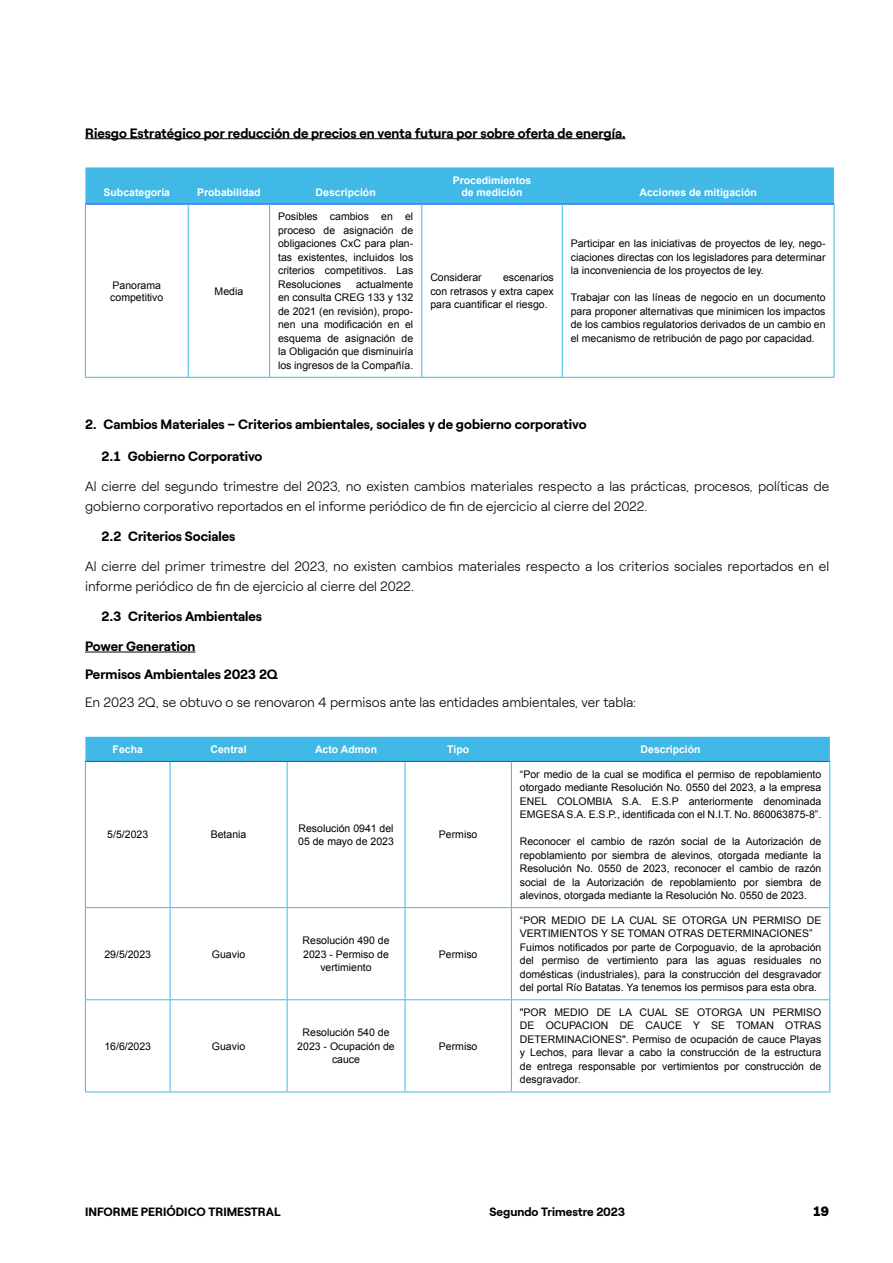
<style>
.page{position:relative;width:893px;height:1263px;background:#fff}
.page>*{position:absolute;margin:0;border:0;box-sizing:border-box;transform-origin:0 0}
.TESTO_GIUSTIFICATO{font:300 13.5px/19.5px "Roobert ENEL";color:#000}
.TESTO_GIUSTIFICATO-2{font:700 13.5px "Roobert ENEL";color:#000}
.t1{font:900 13.5px "Roobert ENEL";color:#000}
.t2{font:700 12px "Roobert ENEL";color:#000}
._3_corpo_tabella{font:10.5px/13.5px "Arial";color:#000;text-align:justify}
._1_intestazione_tabe{font:700 10.5px "Arial";color:#fff}
._3_corpo_tabella_izq{font:10.5px/12px "Arial";color:#000}
</style>
<div class="page">
<hr style="left:85px;top:138px;width:541px;height:1px;background:#000">
<hr style="left:85px;top:652px;width:110px;height:1px;background:#000">
<div style="left:85px;top:167px;width:749px;height:37px;background:#41b9e6"></div>
<hr style="left:188px;top:204px;width:82px;height:1px;background:#0555fa">
<hr style="left:188px;top:377px;width:82px;height:1px;background:#41b9e6">
<hr style="left:270px;top:204px;width:152px;height:1px;background:#0555fa">
<hr style="left:269px;top:204px;width:1px;height:173px;background:#41b9e6">
<hr style="left:270px;top:377px;width:152px;height:1px;background:#41b9e6">
<hr style="left:422px;top:204px;width:140px;height:1px;background:#0555fa">
<hr style="left:421px;top:204px;width:1px;height:173px;background:#41b9e6">
<hr style="left:422px;top:377px;width:140px;height:1px;background:#41b9e6">
<hr style="left:562px;top:204px;width:272px;height:1px;background:#0555fa">
<hr style="left:562px;top:204px;width:1px;height:173px;background:#41b9e6">
<hr style="left:834px;top:204px;width:1px;height:173px;background:#41b9e6">
<hr style="left:562px;top:377px;width:272px;height:1px;background:#41b9e6">
<hr style="left:85px;top:204px;width:103px;height:1px;background:#0555fa">
<hr style="left:85px;top:204px;width:1px;height:173px;background:#41b9e6">
<hr style="left:188px;top:204px;width:1px;height:173px;background:#41b9e6">
<hr style="left:85px;top:377px;width:103px;height:1px;background:#41b9e6">
<div style="left:85px;top:737px;width:745px;height:24px;background:#41b9e6"></div>
<hr style="left:170px;top:761px;width:117px;height:1px;background:#0555fa">
<hr style="left:287px;top:761px;width:118px;height:1px;background:#0555fa">
<hr style="left:287px;top:762px;width:1px;height:145px;background:#41b9e6">
<hr style="left:405px;top:761px;width:106px;height:1px;background:#0555fa">
<hr style="left:405px;top:762px;width:1px;height:145px;background:#41b9e6">
<hr style="left:511px;top:761px;width:319px;height:1px;background:#0555fa">
<hr style="left:511px;top:762px;width:1px;height:145px;background:#41b9e6">
<hr style="left:829px;top:762px;width:1px;height:145px;background:#41b9e6">
<hr style="left:511px;top:907px;width:319px;height:1px;background:#41b9e6">
<hr style="left:829px;top:908px;width:1px;height:91px;background:#41b9e6">
<hr style="left:170px;top:907px;width:117px;height:1px;background:#41b9e6">
<hr style="left:287px;top:907px;width:118px;height:1px;background:#41b9e6">
<hr style="left:287px;top:908px;width:1px;height:91px;background:#41b9e6">
<hr style="left:405px;top:907px;width:106px;height:1px;background:#41b9e6">
<hr style="left:405px;top:908px;width:1px;height:91px;background:#41b9e6">
<hr style="left:511px;top:908px;width:1px;height:91px;background:#41b9e6">
<hr style="left:511px;top:999px;width:319px;height:1px;background:#41b9e6">
<hr style="left:829px;top:1000px;width:1px;height:91px;background:#41b9e6">
<hr style="left:170px;top:999px;width:117px;height:1px;background:#41b9e6">
<hr style="left:287px;top:999px;width:118px;height:1px;background:#41b9e6">
<hr style="left:287px;top:1000px;width:1px;height:91px;background:#41b9e6">
<hr style="left:405px;top:999px;width:106px;height:1px;background:#41b9e6">
<hr style="left:405px;top:1000px;width:1px;height:91px;background:#41b9e6">
<hr style="left:511px;top:1000px;width:1px;height:91px;background:#41b9e6">
<hr style="left:511px;top:1091px;width:319px;height:1px;background:#41b9e6">
<hr style="left:170px;top:1091px;width:117px;height:1px;background:#41b9e6">
<hr style="left:287px;top:1091px;width:118px;height:1px;background:#41b9e6">
<hr style="left:405px;top:1091px;width:106px;height:1px;background:#41b9e6">
<hr style="left:85px;top:761px;width:85px;height:1px;background:#0555fa">
<hr style="left:85px;top:762px;width:1px;height:145px;background:#41b9e6">
<hr style="left:170px;top:762px;width:1px;height:145px;background:#41b9e6">
<hr style="left:85px;top:907px;width:85px;height:1px;background:#41b9e6">
<hr style="left:85px;top:908px;width:1px;height:91px;background:#41b9e6">
<hr style="left:170px;top:908px;width:1px;height:91px;background:#41b9e6">
<hr style="left:85px;top:999px;width:85px;height:1px;background:#41b9e6">
<hr style="left:85px;top:1000px;width:1px;height:91px;background:#41b9e6">
<hr style="left:170px;top:1000px;width:1px;height:91px;background:#41b9e6">
<hr style="left:85px;top:1091px;width:85px;height:1px;background:#41b9e6">
<p class="TESTO_GIUSTIFICATO-2" style="left:85px;top:122px;width:542px">Riesgo Estratégico por reducción de precios en venta futura por sobre oferta de energía.</p>
<p class="_1_intestazione_tabe" style="left:104px;top:185px;width:68px">Subcategoría</p>
<p class="_1_intestazione_tabe" style="left:197px;top:185px;width:65px">Probabilidad</p>
<p class="_1_intestazione_tabe" style="left:316px;top:185px;width:62px">Descripción</p>
<p class="_3_corpo_tabella_izq" style="left:110px;top:279px;width:55px">Panorama competitivo</p>
<p class="_3_corpo_tabella" style="left:215px;top:284px;width:30px">Media</p>
<p class="_3_corpo_tabella" style="left:278px;top:210px;width:137px">Posibles cambios en el proceso de asignación de obligaciones CxC para plan&shy;tas existentes, incluidos los criterios competitivos. Las Resoluciones</p>
<p class="_3_corpo_tabella" style="left:278px;top:277px;width:137px;text-indent:78px">actualmente en consulta CREG 133 y 132 de 2021 (en revisión), propo&shy;nen una modificación en el esquema de asignación de la Obligación que disminuiría los ingresos de la Compañía.</p>
<p class="_1_intestazione_tabe" style="left:453px;top:173px;width:80px">Procedimientos</p>
<p class="_1_intestazione_tabe" style="left:461px;top:185px;width:63px">de medición</p>
<p class="_1_intestazione_tabe" style="left:639px;top:185px;width:119px">Acciones de mitigación</p>
<p class="_3_corpo_tabella" style="left:430px;top:271px;width:53px">Considerar</p>
<p class="_3_corpo_tabella" style="left:430px;top:271px;width:125px;text-indent:73px">escenarios con retrasos y extra capex para cuantificar el riesgo.</p>
<p class="_3_corpo_tabella" style="left:571px;top:237px;width:256px">Participar en las iniciativas de proyectos de ley, nego&shy;ciaciones directas con los legisladores para determinar la inconveniencia de los proyectos de ley.</p>
<p class="_3_corpo_tabella" style="left:571px;top:291px;width:256px">Trabajar con las líneas de negocio en un documento para proponer alternativas que minimicen los impactos de los cambios regulatorios derivados de un cambio en el mecanismo de retribución de pago por capacidad.</p>
<p class="TESTO_GIUSTIFICATO-2" style="left:85px;top:414px;width:503px">2. Cambios Materiales – Criterios ambientales, sociales y de gobierno corporativo</p>
<p class="TESTO_GIUSTIFICATO-2" style="left:102px;top:446px;width:162px">2.1 Gobierno Corporativo</p>
<p class="TESTO_GIUSTIFICATO" style="left:85px;top:476px;width:746px">Al cierre del segundo trimestre del 2023, no existen cambios materiales respecto a las prácticas, procesos, políticas de gobierno corporativo reportados en el informe periódico de fin de ejercicio al cierre del 2022.</p>
<p class="TESTO_GIUSTIFICATO-2" style="left:102px;top:526px;width:135px">2.2 Criterios Sociales</p>
<p class="TESTO_GIUSTIFICATO" style="left:85px;top:556px;width:746px">Al cierre del primer trimestre del 2023, no existen cambios materiales respecto a los criterios sociales reportados en el informe periódico de fin de ejercicio al cierre del 2022.</p>
<p class="TESTO_GIUSTIFICATO-2" style="left:102px;top:606px;width:162px">2.3 Criterios Ambientales</p>
<p class="TESTO_GIUSTIFICATO-2" style="left:85px;top:636px;width:112px">Power Generation</p>
<p class="TESTO_GIUSTIFICATO-2" style="left:85px;top:664px;width:194px">Permisos Ambientales 2023 2Q</p>
<p class="TESTO_GIUSTIFICATO" style="left:85px;top:691px;width:552px">En 2023 2Q, se obtuvo o se renovaron 4 permisos ante las entidades ambientales, ver tabla:</p>
<p class="_1_intestazione_tabe" style="left:113px;top:742px;width:32px">Fecha</p>
<p class="_1_intestazione_tabe" style="left:211px;top:742px;width:38px">Central</p>
<p class="_1_intestazione_tabe" style="left:315px;top:742px;width:64px">Acto Admon</p>
<p class="_1_intestazione_tabe" style="left:447px;top:742px;width:23px">Tipo</p>
<p class="_1_intestazione_tabe" style="left:641px;top:742px;width:62px">Descripción</p>
<p class="_3_corpo_tabella_izq" style="left:107px;top:829px;width:42px">5/5/2023</p>
<p class="_3_corpo_tabella" style="left:211px;top:828px;width:37px">Betania</p>
<p class="_3_corpo_tabella" style="left:298px;top:821px;width:97px">Resolución 0941 del<br>05 de mayo de 2023</p>
<p class="_3_corpo_tabella" style="left:439px;top:828px;width:40px">Permiso</p>
<p class="_3_corpo_tabella_izq" style="left:104px;top:948px;width:48px">29/5/2023</p>
<p class="_3_corpo_tabella" style="left:212px;top:947px;width:35px">Guavio</p>
<p class="_3_corpo_tabella_izq" style="left:104px;top:1040px;width:48px">16/6/2023</p>
<p class="_3_corpo_tabella" style="left:212px;top:1039px;width:35px">Guavio</p>
<p class="_3_corpo_tabella" style="left:303px;top:934px;width:88px;text-align:center">Resolución 490 de<br>2023 - Permiso de vertimiento</p>
<p class="_3_corpo_tabella" style="left:297px;top:1026px;width:99px;text-align:center">Resolución 540 de<br>2023 - Ocupación de cauce</p>
<p class="_3_corpo_tabella" style="left:439px;top:947px;width:40px">Permiso</p>
<p class="_3_corpo_tabella" style="left:439px;top:1039px;width:40px">Permiso</p>
<p class="_3_corpo_tabella" style="left:520px;top:767px;width:303px">“Por medio de la cual se modifica el permiso de repoblamiento otorgado mediante Resolución No. 0550 del 2023, a la empresa ENEL COLOMBIA S.A. E.S.P anteriormente denominada EMGESA S.A. E.S.P., identificada con el N.I.T. No. 860063875-8”.</p>
<p class="_3_corpo_tabella" style="left:520px;top:835px;width:303px">Reconocer el cambio de razón social de la Autorización de repoblamiento por siembra de alevinos, otorgada mediante la Resolución No. 0550 de 2023, reconocer el cambio de razón social de la Autorización de repoblamiento por siembra de alevinos, otorgada mediante la Resolución No. 0550 de 2023.</p>
<p class="_3_corpo_tabella" style="left:520px;top:913px;width:303px">“POR MEDIO DE LA CUAL SE OTORGA UN PERMISO DE<br>VERTIMIENTOS Y SE TOMAN OTRAS DETERMINACIONES”</p>
<p class="_3_corpo_tabella" style="left:520px;top:940px;width:303px">Fuimos notificados por parte de Corpoguavio, de la aprobación del permiso de vertimiento para las aguas residuales no domésticas (industriales), para la construcción del desgravador del portal Río Batatas. Ya tenemos los permisos para esta obra.</p>
<p class="_3_corpo_tabella" style="left:520px;top:1005px;width:303px">"POR MEDIO DE LA CUAL SE OTORGA UN PERMISO DE OCUPACION DE CAUCE Y SE TOMAN OTRAS DETERMINACIONES". Permiso de ocupación de cauce Playas y Lechos, para llevar a cabo la construcción de la estructura de entrega responsable por vertimientos por construcción de desgravador.</p>
<p class="t2" style="left:85px;top:1203px;width:197px">INFORME PERIÓDICO TRIMESTRAL</p>
<p class="t2" style="left:490px;top:1203px;width:137px">Segundo Trimestre 2023</p>
<p class="t1" style="left:813px;top:1201px;width:17px">19</p>
</div>
